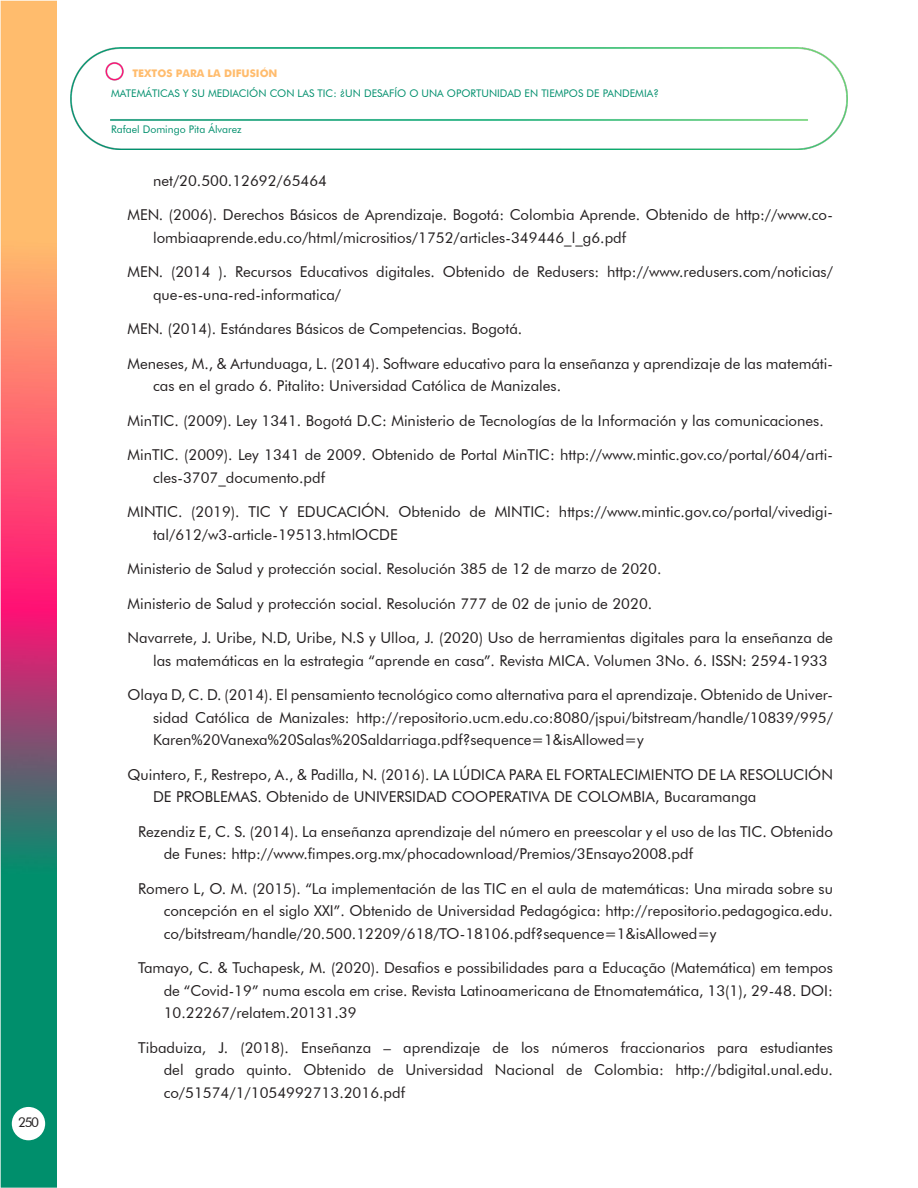
<style>
.page{position:relative;width:918px;height:1188px;background:#fff}
.page>*{position:absolute;margin:0;border:0;box-sizing:border-box;transform-origin:0 0}
.t1{font:15px/22.5px "Futura BT";color:#231f20}
.t2{font:13.5px "Futura BT";color:#231f20}
.t3{font:10.5px "Futura BT";color:#008f6d}
.t4{font:700 10.5px "Futura";color:#ffbc6d}
</style>
<div class="page">
<img style="left:0;top:0;width:57px;height:1188px">
<img style="left:71px;top:48px;width:776px;height:102px">
<div style="left:12px;top:1107px;width:33px;height:33px;background:#fff;border-radius:50%"></div>
<p class="t2" style="left:18px;top:1114px;width:22px">250</p>
<p class="t4" style="left:132px;top:66px;width:147px">TEXTOS PARA LA DIFUSIÓN</p>
<p class="t3" style="left:111px;top:87px;width:549px">MATEMÁTICAS Y SU MEDIACIÓN CON LAS TIC: ¿UN DESAFÍO O UNA OPORTUNIDAD EN TIEMPOS DE PANDEMIA?</p>
<p class="t3" style="left:111px;top:123px;width:132px">Rafael Domingo Pita Álvarez</p>
<p class="t1" style="left:153px;top:169px;width:176px">net/20.500.12692/65464</p>
<p class="t1" style="left:153px;top:204px;width:681px;text-indent:-26px">MEN. (2006). Derechos Básicos de Aprendizaje. Bogotá: Colombia Aprende. Obtenido de http://www.co&shy;lombiaaprende.edu.co/html/micrositios/1752/articles-349446_l_g6.pdf</p>
<p class="t1" style="left:153px;top:261px;width:681px;text-indent:-26px">MEN. (2014 ). Recursos Educativos digitales. Obtenido de Redusers: http://www.redusers.com/noticias/ que-es-una-red-informatica/</p>
<p class="t1" style="left:128px;top:318px;width:396px">MEN. (2014). Estándares Básicos de Competencias. Bogotá.</p>
<p class="t1" style="left:153px;top:352px;width:681px;text-indent:-26px">Meneses, M., &amp; Artunduaga, L. (2014). Software educativo para la enseñanza y aprendizaje de las matemáti&shy;cas en el grado 6. Pitalito: Universidad Católica de Manizales.</p>
<p class="t1" style="left:128px;top:409px;width:698px">MinTIC. (2009). Ley 1341. Bogotá D.C: Ministerio de Tecnologías de la Información y las comunicaciones.</p>
<p class="t1" style="left:153px;top:444px;width:681px;text-indent:-26px">MinTIC. (2009). Ley 1341 de 2009. Obtenido de Portal MinTIC: http://www.mintic.gov.co/portal/604/arti&shy;cles-3707_documento.pdf</p>
<p class="t1" style="left:153px;top:501px;width:681px;text-indent:-26px">MINTIC. (2019). TIC Y EDUCACIÓN. Obtenido de MINTIC: https://www.mintic.gov.co/portal/vivedigi&shy;tal/612/w3-article-19513.htmlOCDE</p>
<p class="t1" style="left:128px;top:558px;width:535px">Ministerio de Salud y protección social. Resolución 385 de 12 de marzo de 2020.</p>
<p class="t1" style="left:128px;top:592px;width:526px">Ministerio de Salud y protección social. Resolución 777 de 02 de junio de 2020.</p>
<p class="t1" style="left:153px;top:627px;width:681px;text-indent:-26px">Navarrete, J. Uribe, N.D, Uribe, N.S y Ulloa, J. (2020) Uso de herramientas digitales para la enseñanza de las matemáticas en la estrategia “aprende en casa”. Revista MICA. Volumen 3No. 6. ISSN: 2594-1933</p>
<p class="t1" style="left:153px;top:684px;width:681px;text-align:justify;text-indent:-26px">Olaya D, C. D. (2014). El pensamiento tecnológico como alternativa para el aprendizaje. Obtenido de Univer&shy;sidad Católica de Manizales: http://repositorio.ucm.edu.co:8080/jspui/bitstream/handle/10839/995/ Karen%20Vanexa%20Salas%20Saldarriaga.pdf?sequence=1&amp;isAllowed=y</p>
<p class="t1" style="left:153px;top:763px;width:681px;text-indent:-26px">Quintero, F., Restrepo, A., &amp; Padilla, N. (2016). LA LÚDICA PARA EL FORTALECIMIENTO DE LA RESOLUCIÓN<br>DE PROBLEMAS. Obtenido de UNIVERSIDAD COOPERATIVA DE COLOMBIA, Bucaramanga</p>
<p class="t1" style="left:164px;top:820px;width:671px;text-indent:-26px">Rezendiz E, C. S. (2014). La enseñanza aprendizaje del número en preescolar y el uso de las TIC. Obtenido de Funes: http://www.fimpes.org.mx/phocadownload/Premios/3Ensayo2008.pdf</p>
<p class="t1" style="left:164px;top:877px;width:671px;text-align:justify;text-indent:-26px">Romero L, O. M. (2015). “La implementación de las TIC en el aula de matemáticas: Una mirada sobre su concepción en el siglo XXI”. Obtenido de Universidad Pedagógica: http://repositorio.pedagogica.edu. co/bitstream/handle/20.500.12209/618/TO-18106.pdf?sequence=1&amp;isAllowed=y</p>
<p class="t1" style="left:164px;top:957px;width:671px;text-align:justify;text-indent:-26px">Tamayo, C. &amp; Tuchapesk, M. (2020). Desafios e possibilidades para a Educação (Matemática) em tempos de “Covid-19” numa escola em crise. Revista Latinoamericana de Etnomatemática, 13(1), 29-48. DOI:<br>10.22267/relatem.20131.39</p>
<p class="t1" style="left:164px;top:1036px;width:671px;text-align:justify;text-indent:-26px">Tibaduiza, J. (2018). Enseñanza – aprendizaje de los números fraccionarios para estudiantes del grado quinto. Obtenido de Universidad Nacional de Colombia: http://bdigital.unal.edu. co/51574/1/1054992713.2016.pdf</p>
</div>
